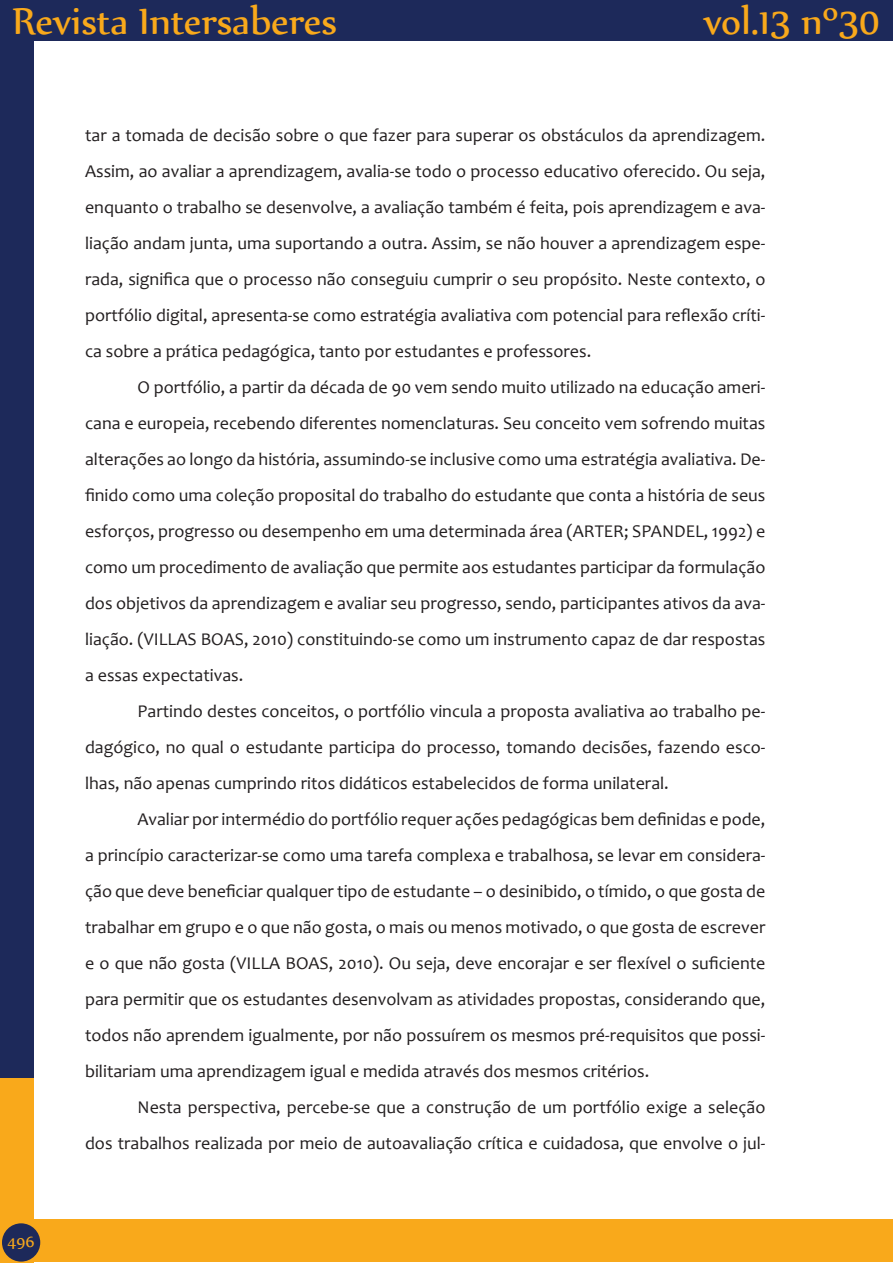
<style>
.page{position:relative;width:893px;height:1263px;background:#fff}
.page>*{position:absolute;margin:0;border:0;box-sizing:border-box;transform-origin:0 0}
.t1{font:45px "Nyala";color:#f9a91b}
.t2{font:18px/36px "Candara";color:#231f20;text-align:justify}
.t3{font:18px "Nyala";color:#f9a91b}
</style>
<div class="page">
<div style="left:0;top:0;width:33px;height:1081px;background:#1d295a"></div>
<div style="left:0;top:0;width:893px;height:41px;background:#1d295a"></div>
<div style="left:0;top:1078px;width:33px;height:185px;background:#f9a91b"></div>
<div style="left:21px;top:1219px;width:872px;height:43px;background:#f9a91b"></div>
<div style="left:2px;top:1223px;width:38px;height:38px;background:#1d295a;border-radius:50%"></div>
<h1 class="t1" style="left:13px;top:-6px;width:326px">Revista Intersaberes</h1>
<h1 class="t1" style="left:704px;top:-6px;width:178px">vol.13 nº30</h1>
<p class="t3" style="left:8px;top:1231px;width:28px">496</p>
<p class="t2" style="left:85px;top:117px;width:682px">tar a tomada de decisão sobre o que fazer para superar os obstáculos da aprendizagem.<br>Assim, ao avaliar a aprendizagem, avalia-se todo o processo educativo oferecido. Ou seja, enquanto o trabalho se desenvolve, a avaliação também é feita, pois aprendizagem e ava&shy;liação andam junta, uma suportando a outra. Assim, se não houver a aprendizagem espe&shy;rada, significa que o processo não conseguiu cumprir o seu propósito. Neste contexto, o portfólio digital, apresenta-se como estratégia avaliativa com potencial para reflexão críti&shy;ca sobre a prática pedagógica, tanto por estudantes e professores.</p>
<p class="t2" style="left:85px;top:369px;width:682px;text-indent:52px">O portfólio, a partir da década de 90 vem sendo muito utilizado na educação ameri&shy;cana e europeia, recebendo diferentes nomenclaturas. Seu conceito vem sofrendo muitas alterações ao longo da história, assumindo-se inclusive como uma estratégia avaliativa. De&shy;finido como uma coleção proposital do trabalho do estudante que conta a história de seus esforços, progresso ou desempenho em uma determinada área (ARTER; SPANDEL, 1992) e como um procedimento de avaliação que permite aos estudantes participar da formulação dos objetivos da aprendizagem e avaliar seu progresso, sendo, participantes ativos da ava&shy;liação. (VILLAS BOAS, 2010) constituindo-se como um instrumento capaz de dar respostas a essas expectativas.</p>
<p class="t2" style="left:85px;top:693px;width:682px;text-indent:52px">Partindo destes conceitos, o portfólio vincula a proposta avaliativa ao trabalho pe&shy;dagógico, no qual o estudante participa do processo, tomando decisões, fazendo esco&shy;lhas, não apenas cumprindo ritos didáticos estabelecidos de forma unilateral.</p>
<p class="t2" style="left:85px;top:801px;width:682px;text-indent:52px">Avaliar por intermédio do portfólio requer ações pedagógicas bem definidas e pode, a princípio caracterizar-se como uma tarefa complexa e trabalhosa, se levar em considera&shy;ção que deve beneficiar qualquer tipo de estudante – o desinibido, o tímido, o que gosta de trabalhar em grupo e o que não gosta, o mais ou menos motivado, o que gosta de escrever e o que não gosta (VILLA BOAS, 2010). Ou seja, deve encorajar e ser flexível o suficiente para permitir que os estudantes desenvolvam as atividades propostas, considerando que, todos não aprendem igualmente, por não possuírem os mesmos pré-requisitos que possi&shy;bilitariam uma aprendizagem igual e medida através dos mesmos critérios.</p>
<p class="t2" style="left:85px;top:1089px;width:682px;text-align:right">Nesta perspectiva, percebe-se que a construção de um portfólio exige a seleção<br>dos trabalhos realizada por meio de autoavaliação crítica e cuidadosa, que envolve o jul-</p>
</div>
